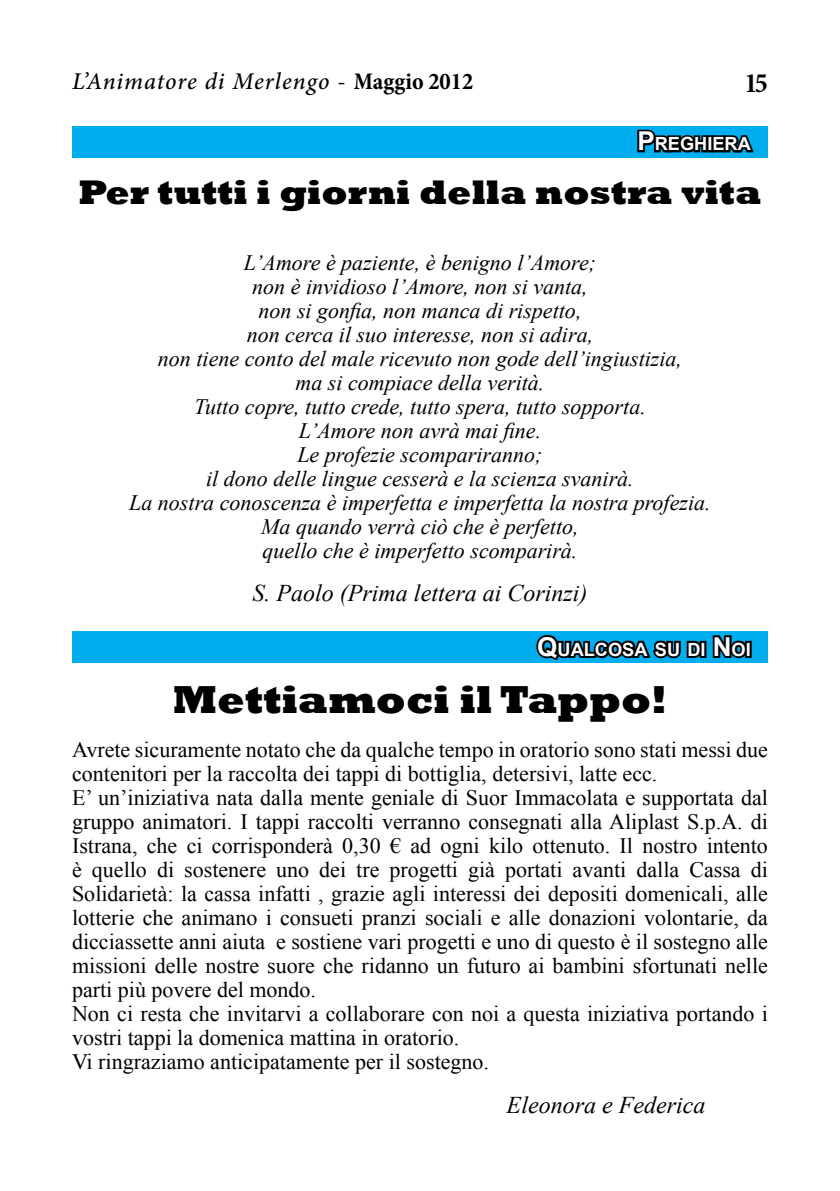
<style>
.page{position:relative;width:840px;height:1191px;background:#fff}
.page>*{position:absolute;margin:0;border:0;box-sizing:border-box;transform-origin:0 0}
.t1{font:800 40px "Rockwell";color:#000}
.t2{font:800 35px "Rockwell";color:#000}
.t3{font:700 condensed 28px "Minion Pro";color:#000}
.t4{font:italic 24px "Times New Roman";color:#000}
.t5{font:italic 500 24px "Minion Pro";letter-spacing:.04em;color:#000}
.t6{font:22px/24px "Times New Roman";color:#000}
.t7{font:italic 22px/24px "Times New Roman";color:#000;text-align:center}
.t8{font:700 18.2px "Arial";color:#fff}
.s1{font-weight:700;font-style:normal;font-stretch:condensed}
.s2{font-size:26px}
</style>
<div class="page">
<div style="left:72px;top:126px;width:695px;height:32px;background:#00aeef"></div>
<svg style="left:637px;top:129px;width:117px;height:24px"></svg>
<div style="left:72px;top:631px;width:695px;height:32px;background:#00aeef"></div>
<svg style="left:536px;top:635px;width:168px;height:26px"></svg>
<div style="left:699px;top:641px;width:7px;height:17px;border:4px solid #000"></div>
<svg style="left:712px;top:635px;width:37px;height:24px"></svg>
<div style="left:744px;top:641px;width:7px;height:17px;border:4px solid #000"></div>
<p class="t5" style="left:72px;top:65px;width:402px">L’Animatore di Merlengo - <span class="s1">Maggio 2012</span></p>
<p class="t3" style="left:744px;top:64px;width:25px">15</p>
<p class="t8" style="left:637px;top:132px;width:115px"><span class="s2">P</span>REGHIERA</p>
<h2 class="t2" style="left:78px;top:172px;width:684px">Per tutti i giorni della nostra vita</h2>
<p class="t7" style="left:129px;top:250px;width:582px">L’Amore è paziente, è benigno l’Amore;<br>non è invidioso l’Amore, non si vanta,<br>non si gonfia, non manca di rispetto,<br>non cerca il suo interesse, non si adira,<br>non tiene conto del male ricevuto non gode dell’ingiustizia,<br>ma si compiace della verità.<br>Tutto copre, tutto crede, tutto spera, tutto sopporta.<br>L’Amore non avrà mai fine.<br>Le profezie scompariranno;<br>il dono delle lingue cesserà e la scienza svanirà.<br>La nostra conoscenza è imperfetta e imperfetta la nostra profezia.<br>Ma quando verrà ciò che è perfetto,<br>quello che è imperfetto scomparirà.</p>
<p class="t4" style="left:252px;top:576px;width:336px">S. Paolo (Prima lettera ai Corinzi)</p>
<p class="t8" style="left:537px;top:637px;width:215px"><span class="s2">Q</span>UALCOSA SU DI <span class="s2">N</span> OI</p>
<h1 class="t1" style="left:173px;top:676px;width:495px">Mettiamoci il Tappo!</h1>
<p class="t6" style="left:72px;top:737px;width:697px">Avrete sicuramente notato che da qualche tempo in oratorio sono stati messi due contenitori per la raccolta dei tappi di bottiglia, detersivi, latte ecc.<br>E’ un’iniziativa nata dalla mente geniale di Suor Immacolata e supportata dal gruppo animatori. I tappi raccolti verranno consegnati alla Aliplast S.p.A. di Istrana, che ci corrisponderà 0,30 € ad ogni kilo ottenuto. Il nostro intento è quello di sostenere uno dei tre progetti già portati avanti dalla Cassa di Solidarietà: la cassa infatti , grazie agli interessi dei depositi domenicali, alle lotterie che animano i consueti pranzi sociali e alle donazioni volontarie, da dicciassette anni aiuta e sostiene vari progetti e uno di questo è il sostegno alle missioni delle nostre suore che ridanno un futuro ai bambini sfortunati nelle parti più povere del mondo.<br>Non ci resta che invitarvi a collaborare con noi a questa iniziativa portando i vostri tappi la domenica mattina in oratorio.<br>Vi ringraziamo anticipatamente per il sostegno.</p>
<p class="t4" style="left:506px;top:1088px;width:200px">Eleonora e Federica</p>
</div>
